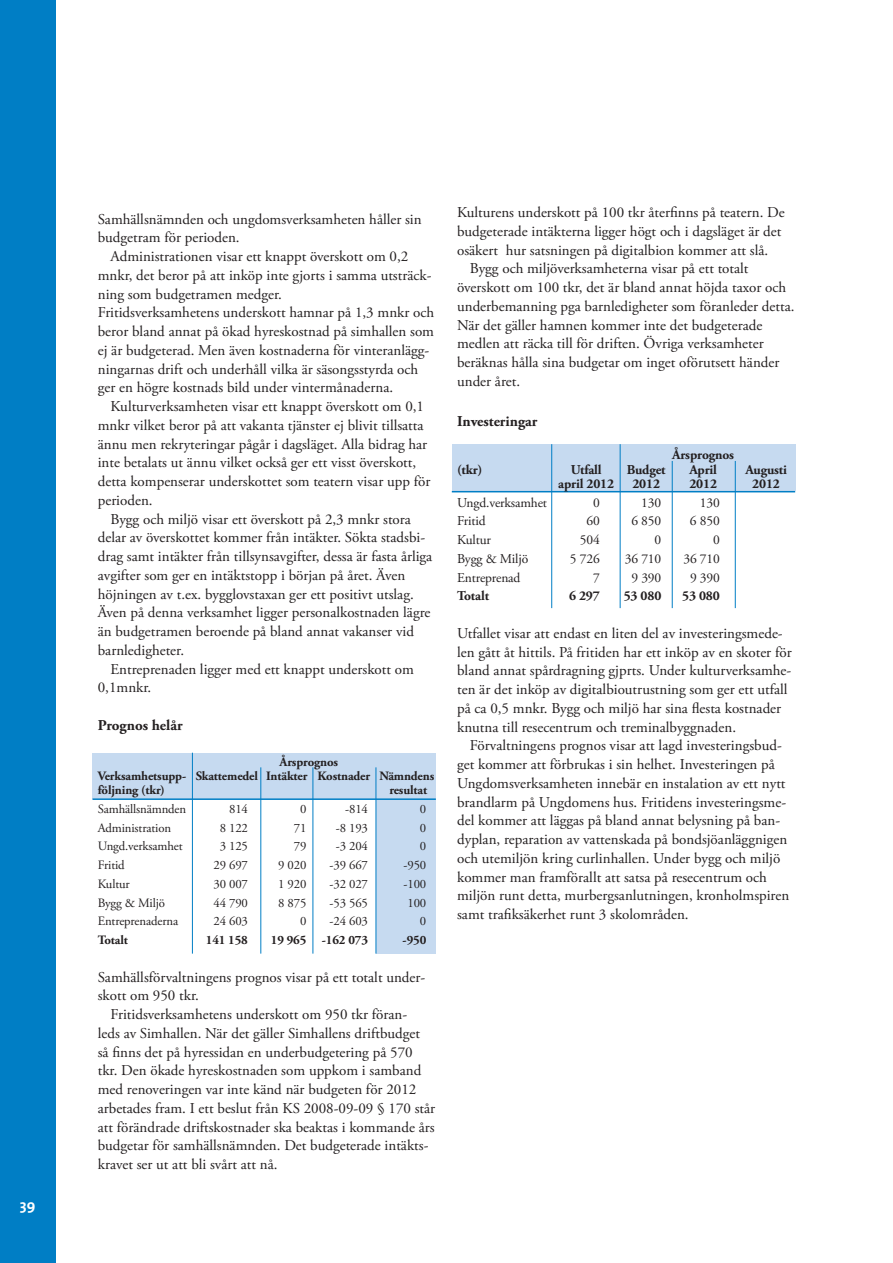
<style>
.page{position:relative;width:893px;height:1263px;background:#fff}
.page>*{position:absolute;margin:0;border:0;box-sizing:border-box;transform-origin:0 0}
.t1{font:15px/18.8px "Adobe Garamond Pro";color:#231f20}
.t2{font:700 15px "Adobe Garamond Pro";color:#231f20}
.t3{font:700 15px "The Sans";color:#fff}
.t4{font:13.5px "Adobe Garamond Pro";letter-spacing:-.01em;color:#231f20}
.t5{font:700 13.5px "Adobe Garamond Pro";letter-spacing:-.01em;color:#231f20}
.t6{font:12.75px "Adobe Garamond Pro";letter-spacing:-.01em;color:#231f20}
.t7{font:700 12.75px/14.2px "Adobe Garamond Pro";letter-spacing:-.01em;color:#231f20}
</style>
<div class="page">
<div style="left:0;top:0;width:55px;height:1263px;background:#007ec5"></div>
<div style="left:452px;top:444px;width:343px;height:47px;background:#c6daf0"></div>
<hr style="left:452px;top:491px;width:343px;height:1px;background:#007ec5">
<hr style="left:672px;top:461px;width:1px;height:147px;background:#007ec5">
<hr style="left:551px;top:444px;width:1px;height:164px;background:#007ec5">
<hr style="left:735px;top:461px;width:1px;height:147px;background:#007ec5">
<hr style="left:620px;top:444px;width:1px;height:164px;background:#007ec5">
<div style="left:92px;top:753px;width:344px;height:46px;background:#c6daf0"></div>
<div style="left:376px;top:786px;width:60px;height:168px;background:#c6daf0"></div>
<hr style="left:92px;top:798px;width:344px;height:2px;background:#007ec5">
<hr style="left:313px;top:767px;width:1px;height:187px;background:#007ec5">
<hr style="left:192px;top:753px;width:1px;height:201px;background:#007ec5">
<hr style="left:376px;top:767px;width:1px;height:187px;background:#007ec5">
<hr style="left:260px;top:767px;width:1px;height:187px;background:#007ec5">
<p class="t3" style="left:20px;top:1192px;width:17px">39</p>
<p class="t1" style="left:98px;top:210px;width:325px">Samhällsnämnden och ungdomsverksamheten håller sin budgetram för perioden.</p>
<p class="t1" style="left:98px;top:247px;width:338px;text-indent:13px">Administrationen visar ett knappt överskott om 0,2 mnkr, det beror på att inköp inte gjorts i samma utsträck&shy;ning som budgetramen medger.<br>Fritidsverksamhetens underskott hamnar på 1,3 mnkr och beror bland annat på ökad hyreskostnad på simhallen som ej är budgeterad. Men även kostnaderna för vinteranlägg&shy;ningarnas drift och underhåll vilka är säsongsstyrda och ger en högre kostnads bild under vintermånaderna.</p>
<p class="t1" style="left:98px;top:397px;width:334px;text-indent:13px">Kulturverksamheten visar ett knappt överskott om 0,1 mnkr vilket beror på att vakanta tjänster ej blivit tillsatta ännu men rekryteringar pågår i dagsläget. Alla bidrag har inte betalats ut ännu vilket också ger ett visst överskott, detta kompenserar underskottet som teatern visar upp för perioden.</p>
<p class="t1" style="left:98px;top:510px;width:336px;text-indent:13px">Bygg och miljö visar ett överskott på 2,3 mnkr stora delar av överskottet kommer från intäkter. Sökta stadsbi&shy;drag samt intäkter från tillsynsavgifter, dessa är fasta årliga avgifter som ger en intäktstopp i början på året. Även höjningen av t.ex. bygglovstaxan ger ett positivt utslag.<br>Även på denna verksamhet ligger personalkostnaden lägre än budgetramen beroende på bland annat vakanser vid barnledigheter.</p>
<p class="t1" style="left:98px;top:660px;width:318px;text-indent:13px">Entreprenaden ligger med ett knappt underskott om<br>0,1mnkr.</p>
<p class="t2" style="left:98px;top:716px;width:86px">Prognos helår</p>
<p class="t7" style="left:98px;top:755px;width:338px;text-indent:182px">Årsprognos<br>Verksamhetsupp- Skattemedel Intäkter Kostnader Nämndens följning (tkr)</p>
<p class="t7" style="left:389px;top:783px;width:39px">resultat</p>
<p class="t6" style="left:98px;top:801px;width:90px">Samhällsnämnden</p>
<p class="t6" style="left:229px;top:801px;width:20px">814</p>
<p class="t6" style="left:300px;top:801px;width:8px">0</p>
<p class="t6" style="left:345px;top:801px;width:24px">-814</p>
<p class="t6" style="left:420px;top:801px;width:8px">0</p>
<p class="t6" style="left:98px;top:820px;width:75px">Administration</p>
<p class="t6" style="left:220px;top:820px;width:30px">8 122</p>
<p class="t6" style="left:294px;top:820px;width:14px">71</p>
<p class="t6" style="left:336px;top:820px;width:34px">-8 193</p>
<p class="t6" style="left:420px;top:820px;width:8px">0</p>
<p class="t6" style="left:98px;top:839px;width:86px">Ungd.verksamhet</p>
<p class="t6" style="left:220px;top:839px;width:30px">3 125</p>
<p class="t6" style="left:294px;top:839px;width:14px">79</p>
<p class="t6" style="left:336px;top:839px;width:34px">-3 204</p>
<p class="t6" style="left:420px;top:839px;width:8px">0</p>
<p class="t6" style="left:98px;top:857px;width:28px">Fritid</p>
<p class="t6" style="left:214px;top:857px;width:36px">29 697</p>
<p class="t6" style="left:278px;top:857px;width:30px">9 020</p>
<p class="t6" style="left:330px;top:857px;width:40px">-39 667</p>
<p class="t6" style="left:403px;top:857px;width:24px">-950</p>
<p class="t6" style="left:98px;top:876px;width:34px">Kultur</p>
<p class="t6" style="left:214px;top:876px;width:36px">30 007</p>
<p class="t6" style="left:278px;top:876px;width:30px">1 920</p>
<p class="t6" style="left:330px;top:876px;width:40px">-32 027</p>
<p class="t6" style="left:403px;top:876px;width:24px">-100</p>
<p class="t6" style="left:98px;top:895px;width:69px">Bygg &amp; Miljö</p>
<p class="t6" style="left:214px;top:895px;width:36px">44 790</p>
<p class="t6" style="left:278px;top:895px;width:30px">8 875</p>
<p class="t6" style="left:330px;top:895px;width:40px">-53 565</p>
<p class="t6" style="left:407px;top:895px;width:20px">100</p>
<p class="t6" style="left:98px;top:914px;width:82px">Entreprenaderna</p>
<p class="t6" style="left:214px;top:914px;width:36px">24 603</p>
<p class="t6" style="left:300px;top:914px;width:8px">0</p>
<p class="t6" style="left:330px;top:914px;width:40px">-24 603</p>
<p class="t6" style="left:420px;top:914px;width:8px">0</p>
<p class="t7" style="left:98px;top:933px;width:32px">Totalt</p>
<p class="t7" style="left:206px;top:933px;width:44px">141 158</p>
<p class="t7" style="left:271px;top:933px;width:99px">19 965 -162 073</p>
<p class="t7" style="left:403px;top:933px;width:25px">-950</p>
<p class="t1" style="left:98px;top:968px;width:329px">Samhällsförvaltningens prognos visar på ett totalt under&shy;skott om 950 tkr.</p>
<p class="t1" style="left:98px;top:1005px;width:339px;text-indent:13px">Fritidsverksamhetens underskott om 950 tkr föran-<br>leds av Simhallen. När det gäller Simhallens driftbudget<br>så finns det på hyressidan en underbudgetering på 570 tkr. Den ökade hyreskostnaden som uppkom i samband med renoveringen var inte känd när budgeten för 2012 arbetades fram. I ett beslut från KS 2008-09-09 § 170 står att förändrade driftskostnader ska beaktas i kommande års budgetar för samhällsnämnden. Det budgeterade intäkts&shy;kravet ser ut att bli svårt att nå.</p>
<p class="t1" style="left:457px;top:204px;width:329px">Kulturens underskott på 100 tkr återfinns på teatern. De</p>
<p class="t1" style="left:457px;top:222px;width:326px">budgeterade intäkterna ligger högt och i dagsläget är det</p>
<p class="t1" style="left:457px;top:241px;width:313px">osäkert hur satsningen på digitalbion kommer att slå.</p>
<p class="t1" style="left:470px;top:260px;width:280px">Bygg och miljöverksamheterna visar på ett totalt</p>
<p class="t1" style="left:457px;top:279px;width:331px">överskott om 100 tkr, det är bland annat höjda taxor och</p>
<p class="t1" style="left:457px;top:297px;width:339px">underbemanning pga barnledigheter som föranleder detta.</p>
<p class="t1" style="left:457px;top:316px;width:307px">När det gäller hamnen kommer inte det budgeterade</p>
<p class="t1" style="left:457px;top:335px;width:308px">medlen att räcka till för driften. Övriga verksamheter</p>
<p class="t1" style="left:457px;top:354px;width:324px">beräknas hålla sina budgetar om inget oförutsett händer</p>
<p class="t1" style="left:457px;top:372px;width:65px">under året.</p>
<p class="t2" style="left:457px;top:413px;width:82px">Investeringar</p>
<p class="t5" style="left:672px;top:447px;width:63px">Årsprognos</p>
<p class="t5" style="left:457px;top:461px;width:27px">(tkr)</p>
<p class="t5" style="left:571px;top:461px;width:32px">Utfall</p>
<p class="t5" style="left:627px;top:461px;width:40px">Budget</p>
<p class="t5" style="left:689px;top:461px;width:29px">April</p>
<p class="t5" style="left:745px;top:461px;width:43px">Augusti</p>
<p class="t5" style="left:558px;top:476px;width:58px">april 2012</p>
<p class="t5" style="left:632px;top:476px;width:29px">2012</p>
<p class="t5" style="left:689px;top:476px;width:29px">2012</p>
<p class="t5" style="left:752px;top:476px;width:29px">2012</p>
<p class="t4" style="left:457px;top:494px;width:91px">Ungd.verksamhet</p>
<p class="t4" style="left:593px;top:494px;width:8px">0</p>
<p class="t4" style="left:641px;top:494px;width:21px">130</p>
<p class="t4" style="left:700px;top:494px;width:21px">130</p>
<p class="t4" style="left:457px;top:513px;width:30px">Fritid</p>
<p class="t4" style="left:586px;top:513px;width:15px">60</p>
<p class="t4" style="left:631px;top:513px;width:31px">6 850</p>
<p class="t4" style="left:690px;top:513px;width:31px">6 850</p>
<p class="t4" style="left:457px;top:532px;width:35px">Kultur</p>
<p class="t4" style="left:580px;top:532px;width:21px">504</p>
<p class="t4" style="left:655px;top:532px;width:8px">0</p>
<p class="t4" style="left:713px;top:532px;width:8px">0</p>
<p class="t4" style="left:457px;top:550px;width:73px">Bygg &amp; Miljö</p>
<p class="t4" style="left:570px;top:550px;width:31px">5 726</p>
<p class="t4" style="left:625px;top:550px;width:38px">36 710</p>
<p class="t4" style="left:683px;top:550px;width:38px">36 710</p>
<p class="t4" style="left:457px;top:569px;width:65px">Entreprenad</p>
<p class="t4" style="left:593px;top:569px;width:8px">7</p>
<p class="t4" style="left:631px;top:569px;width:31px">9 390</p>
<p class="t4" style="left:690px;top:569px;width:31px">9 390</p>
<p class="t5" style="left:457px;top:588px;width:33px">Totalt</p>
<p class="t5" style="left:569px;top:588px;width:32px">6 297</p>
<p class="t5" style="left:624px;top:588px;width:39px">53 080</p>
<p class="t5" style="left:682px;top:588px;width:39px">53 080</p>
<p class="t1" style="left:457px;top:624px;width:336px">Utfallet visar att endast en liten del av investeringsmede&shy;len gått åt hittils. På fritiden har ett inköp av en skoter för bland annat spårdragning gjprts. Under kulturverksamhe&shy;ten är det inköp av digitalbioutrustning som ger ett utfall på ca 0,5 mnkr. Bygg och miljö har sina flesta kostnader knutna till resecentrum och treminalbyggnaden.</p>
<p class="t1" style="left:457px;top:737px;width:334px;text-indent:13px">Förvaltningens prognos visar att lagd investeringsbud&shy;get kommer att förbrukas i sin helhet. Investeringen på Ungdomsverksamheten innebär en instalation av ett nytt brandlarm på Ungdomens hus. Fritidens investeringsme&shy;del kommer att läggas på bland annat belysning på ban&shy;dyplan, reparation av vattenskada på bondsjöanläggnigen och utemiljön kring curlinhallen. Under bygg och miljö kommer man framförallt att satsa på resecentrum och miljön runt detta, murbergsanlutningen, kronholmspiren samt trafiksäkerhet runt 3 skolområden.</p>
</div>
